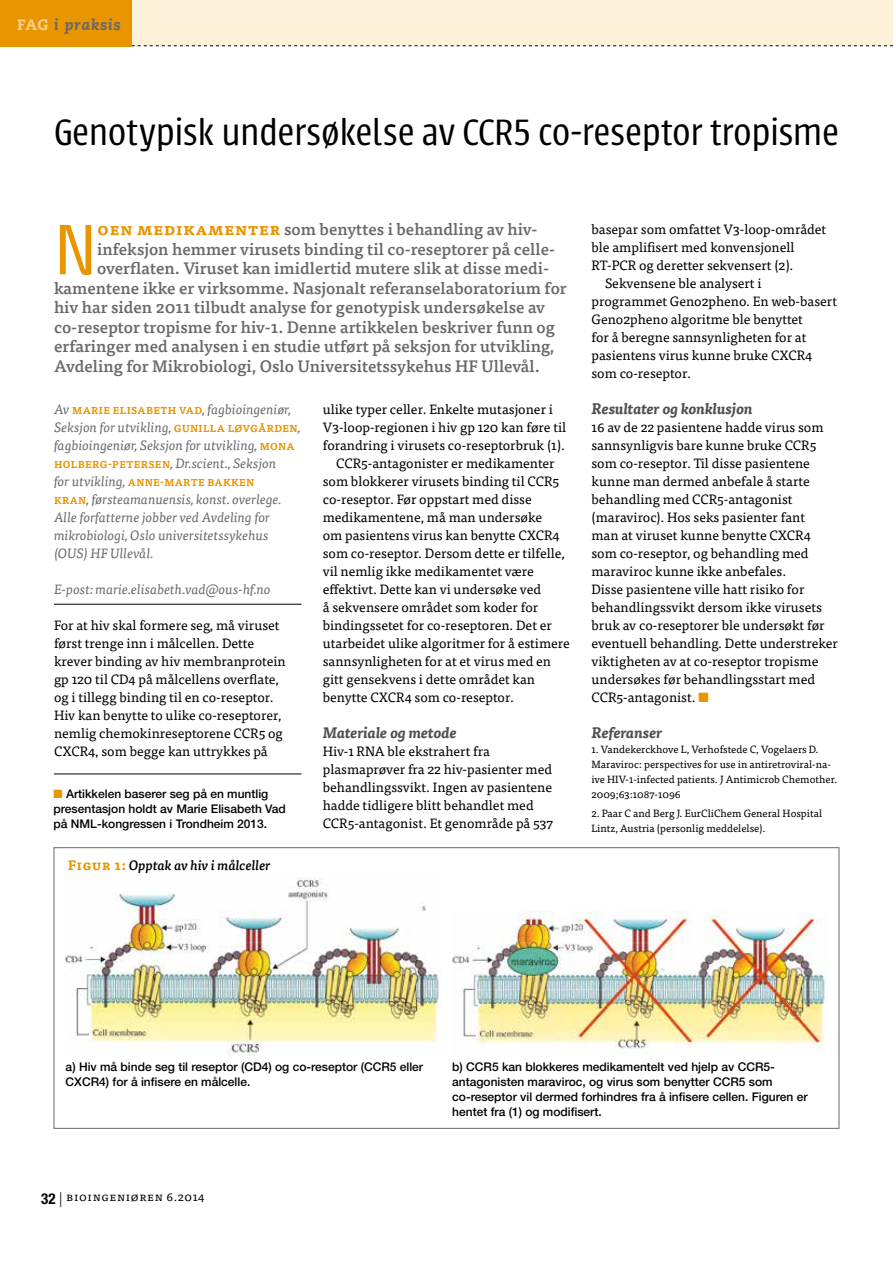
<style>
.page{position:relative;width:893px;height:1263px;background:#fff}
.page>*{position:absolute;margin:0;border:0;box-sizing:border-box;transform-origin:0 0}
.t1{font:300 78.75px "Urbana";color:#e99500}
.t2{font:300 40.5px "Urbana";letter-spacing:-.01em;color:#000}
.t3{font:500 16.5px "Tisa Pro";color:#69686d}
.t4{font:italic 700 15px "Tisa Pro";color:#504f54}
.t5{font:italic 800 15px "Caecilia LT Std";letter-spacing:.045em;color:#69686d}
.t6{font:13.5px/18px "Tisa Pro";color:#000}
.t7{font:italic 13.5px/18px "Tisa Pro";color:#69686d}
.t8{font:italic 500 13.5px "Tisa Pro";color:#000}
.t9{font:500 12px/15px "Helvetica Neue LT Pro";color:#000}
.t10{font:12px "Tisa Pro";letter-spacing:.05em;color:#000}
.t11{font:10.5px/15px "Tisa Pro";color:#000}
.t12{font:700 9.9px "Tisa Pro";letter-spacing:.03em;color:#e99500}
.s1{font-style:normal;color:#fbd386}
.s2{font-weight:700;color:#e99500}
.s3{font-weight:700;font-style:normal;font-size:9.9px;color:#e99500}
.s4{font-weight:400;font-style:italic;font-size:13.5px;color:#69686d}
.s5{color:#e99500}
.s6{font-weight:700;font-style:normal;color:#e99500}
.s7{font-family:"Helvetica Neue LT Pro";font-weight:700;font-stretch:condensed;font-size:15px}
.s8{font-family:"Helvetica Neue LT Pro";font-weight:300;font-size:15px}
</style>
<div class="page">
<div style="left:0;top:0;width:893px;height:46px;background:#fdf1da"></div>
<svg style="left:132px;top:45px;width:761px;height:1px"></svg>
<div style="left:0;top:0;width:132px;height:46px;background:#e99500"></div>
<hr style="left:54px;top:604px;width:247px;height:1px;background:#000">
<img style="left:66px;top:878px;width:375px;height:177px">
<img style="left:452px;top:912px;width:375px;height:137px">
<hr style="left:54px;top:773px;width:247px;height:1px;background:#000">
<p class="t5" style="left:17px;top:15px;width:105px"><span class="s1">FAG</span> i praksis</p>
<h2 class="t2" style="left:54px;top:111px;width:786px">Genotypisk undersøkelse av CCR5 co-reseptor tropisme</h2>
<h1 class="t1" style="left:54px;top:209px;width:45px">N</h1>
<p class="t3" style="left:97px;top:217px;width:442px"><span class="s2">oen medikamenter</span> som benyttes i behandling av hiv-</p>
<p class="t3" style="left:97px;top:236px;width:459px">infeksjon hemmer virusets binding til co-reseptorer på celle-</p>
<p class="t3" style="left:97px;top:256px;width:454px">overflaten. Viruset kan imidlertid mutere slik at disse medi-</p>
<p class="t3" style="left:54px;top:275px;width:514px">kamentene ikke er virksomme. Nasjonalt referanselaboratorium for</p>
<p class="t3" style="left:54px;top:295px;width:493px">hiv har siden 2011 tilbudt analyse for genotypisk undersøkelse av</p>
<p class="t3" style="left:54px;top:314px;width:503px">co-reseptor tropisme for hiv-1. Denne artikkelen beskriver funn og</p>
<p class="t3" style="left:54px;top:334px;width:502px">erfaringer med analysen i en studie utført på seksjon for utvikling,</p>
<p class="t3" style="left:54px;top:353px;width:487px">Avdeling for Mikrobiologi, Oslo Universitetssykehus HF Ullevål.</p>
<p class="t7" style="left:54px;top:400px;width:248px">Av <span class="s3">MARIE ELISABETH VAD</span>, fagbioingeniør, Seksjon for utvikling, <span class="s3">GUNILLA LØVGÅRDEN</span>, fagbioingeniør, Seksjon for utvikling, <span class="s3">MONA HOLBERG-PETERSEN</span>, Dr.scient., Seksjon</p>
<p class="t12" style="left:54px;top:474px;width:202px"><span class="s4">for utvikling,</span> ANNE-MARTE BAKKEN</p>
<p class="t7" style="left:54px;top:490px;width:229px"><span class="s3">KRAN</span>, førsteamanuensis, konst. overlege.<br>Alle forfatterne jobber ved Avdeling for mikrobiologi, Oslo universitetssykehus (OUS) HF Ullevål.</p>
<p class="t7" style="left:54px;top:579px;width:218px">E-post: marie.elisabeth.vad@ous-hf.no</p>
<p class="t6" style="left:54px;top:615px;width:233px">For at hiv skal formere seg, må viruset først trenge inn i målcellen. Dette krever binding av hiv membranprotein gp 120 til CD4 på målcellens overflate, og i tillegg binding til en co-reseptor.<br>Hiv kan benytte to ulike co-reseptorer, nemlig chemokinreseptorene CCR5 og CXCR4, som begge kan uttrykkes på</p>
<p class="t6" style="left:323px;top:399px;width:232px">ulike typer celler. Enkelte mutasjoner i</p>
<p class="t6" style="left:323px;top:417px;width:245px">V3-loop-regionen i hiv gp 120 kan føre til</p>
<p class="t6" style="left:323px;top:435px;width:244px">forandring i virusets co-reseptorbruk (1).</p>
<p class="t6" style="left:336px;top:453px;width:220px">CCR5-antagonister er medikamenter</p>
<p class="t6" style="left:323px;top:471px;width:238px">som blokkerer virusets binding til CCR5</p>
<p class="t6" style="left:323px;top:489px;width:211px">co-reseptor. Før oppstart med disse</p>
<p class="t6" style="left:323px;top:507px;width:221px">medikamentene, må man undersøke</p>
<p class="t6" style="left:323px;top:525px;width:238px">om pasientens virus kan benytte CXCR4</p>
<p class="t6" style="left:323px;top:543px;width:244px">som co-reseptor. Dersom dette er tilfelle,</p>
<p class="t6" style="left:323px;top:561px;width:213px">vil nemlig ikke medikamentet være</p>
<p class="t6" style="left:323px;top:579px;width:220px">effektivt. Dette kan vi undersøke ved</p>
<p class="t6" style="left:323px;top:597px;width:217px">å sekvensere området som koder for</p>
<p class="t6" style="left:323px;top:615px;width:231px">bindingssetet for co-reseptoren. Det er</p>
<p class="t6" style="left:323px;top:633px;width:249px">utarbeidet ulike algoritmer for å estimere</p>
<p class="t6" style="left:323px;top:651px;width:230px">sannsynligheten for at et virus med en</p>
<p class="t6" style="left:323px;top:669px;width:214px">gitt gensekvens i dette området kan</p>
<p class="t6" style="left:323px;top:687px;width:193px">benytte CXCR4 som co-reseptor.</p>
<p class="t4" style="left:323px;top:721px;width:135px">Materiale og metode</p>
<p class="t6" style="left:323px;top:741px;width:232px">Hiv-1 RNA ble ekstrahert fra plasmaprøver fra 22 hiv-pasienter med behandlingssvikt. Ingen av pasientene hadde tidligere blitt behandlet med CCR5-antagonist. Et genområde på 537</p>
<p class="t9" style="left:54px;top:786px;width:234px"><span class="s5">■</span> Artikkelen baserer seg på en muntlig presentasjon holdt av Marie Elisabeth Vad på NML-kongressen i Trondheim 2013.</p>
<p class="t8" style="left:68px;top:855px;width:204px"><span class="s6">Figur 1:</span> Opptak av hiv i målceller</p>
<p class="t6" style="left:591px;top:219px;width:236px">basepar som omfattet V3-loop-området</p>
<p class="t6" style="left:591px;top:237px;width:204px">ble amplifisert med konvensjonell</p>
<p class="t6" style="left:591px;top:255px;width:203px">RT-PCR og deretter sekvensert (2).</p>
<p class="t6" style="left:605px;top:273px;width:158px">Sekvensene ble analysert i</p>
<p class="t6" style="left:591px;top:291px;width:247px">programmet Geno2pheno. En web-basert</p>
<p class="t6" style="left:591px;top:309px;width:213px">Geno2pheno algoritme ble benyttet</p>
<p class="t6" style="left:591px;top:327px;width:216px">for å beregne sannsynligheten for at</p>
<p class="t6" style="left:591px;top:345px;width:222px">pasientens virus kunne bruke CXCR4</p>
<p class="t6" style="left:591px;top:363px;width:101px">som co-reseptor.</p>
<p class="t4" style="left:591px;top:397px;width:163px">Resultater og konklusjon</p>
<p class="t6" style="left:591px;top:417px;width:248px">16 av de 22 pasientene hadde virus som sannsynligvis bare kunne bruke CCR5 som co-reseptor. Til disse pasientene kunne man dermed anbefale å starte behandling med CCR5-antagonist (maraviroc). Hos seks pasienter fant<br>man at viruset kunne benytte CXCR4 som co-reseptor, og behandling med maraviroc kunne ikke anbefales.<br>Disse pasientene ville hatt risiko for behandlingssvikt dersom ikke virusets bruk av co-reseptorer ble undersøkt før eventuell behandling. Dette understreker viktigheten av at co-reseptor tropisme undersøkes før behandlingsstart med CCR5-antagonist. <span class="s5">■</span></p>
<p class="t4" style="left:591px;top:721px;width:72px">Referanser</p>
<p class="t11" style="left:591px;top:741px;width:248px">1. Vandekerckhove L, Verhofstede C, Vogelaers D.<br>Maraviroc: perspectives for use in antiretroviral-na&shy;ive HIV-1-infected patients. J Antimicrob Chemother.<br>2009;63:1087-1096</p>
<p class="t11" style="left:591px;top:805px;width:232px">2. Paar C and Berg J. EurCliChem General Hospital<br>Lintz, Austria (personlig meddelelse).</p>
<p class="t9" style="left:66px;top:1059px;width:359px">a) Hiv må binde seg til reseptor (CD4) og co-reseptor (CCR5 eller<br>CXCR4) for å infisere en målcelle.</p>
<p class="t9" style="left:452px;top:1059px;width:357px">b) CCR5 kan blokkeres medikamentelt ved hjelp av CCR5- antagonisten maraviroc, og virus som benytter CCR5 som co-reseptor vil dermed forhindres fra å infisere cellen. Figuren er hentet fra (1) og modifisert.</p>
<p class="t10" style="left:41px;top:1188px;width:165px"><span class="s7">32</span> <span class="s8">|</span> Bioingeniøren 6.2014</p>
</div>
